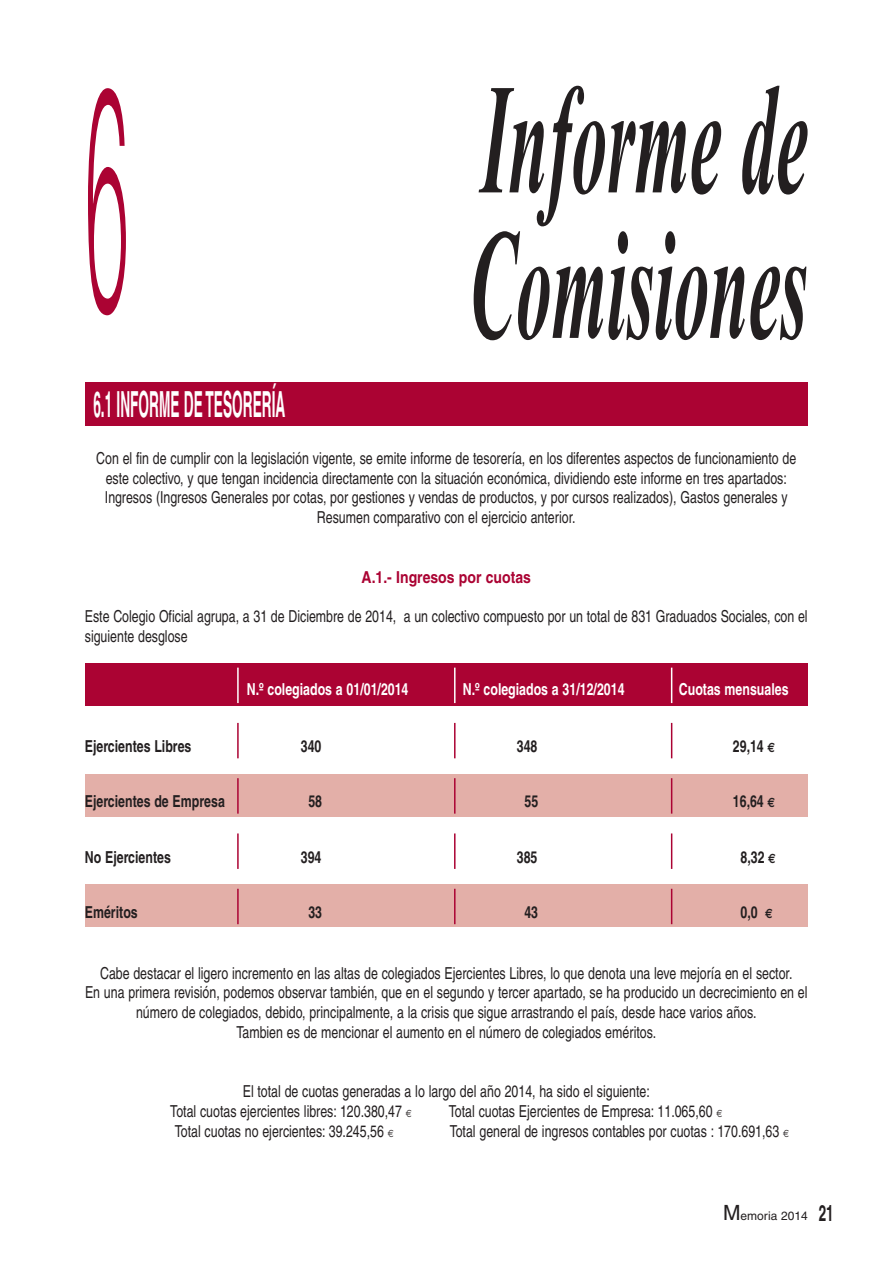
<style>
.page{position:relative;width:893px;height:1263px;background:#fff}
.page>*{position:absolute;margin:0;border:0;box-sizing:border-box;transform-origin:0 0}
.t1{font:italic 700 157.5px/145.5px "Times New Roman";color:#231f20;text-align:right;scale:.45 1}
.t2{font:700 36px "Helvetica";color:#fff;scale:.38 1}
.t3{font:16.5px/19.8px "Helvetica";color:#231f20;text-align:center;scale:.75 1}
.t4{font:700 16.5px "Helvetica";color:#231f20;scale:.75 1}
.t5{font:700 16.5px "Helvetica";color:#fff;scale:.75 1}
.t6{font:700 16.5px "Helvetica";color:#ab0333;scale:.85 1}
.t7{font:12px "Helvetica";color:#231f20}
.s1{font-family:"Euro Sans";font-size:13.5px}
.s2{font-family:"Euro Sans";font-size:10.5px}
.s3{font-size:21px}
.s4{font-weight:700;font-size:22.5px}
</style>
<div class="page">
<div style="left:85px;top:383px;width:723px;height:43px;background:#ab0333"></div>
<div style="left:85px;top:663px;width:723px;height:43px;background:#ab0333"></div>
<hr style="left:237px;top:668px;width:2px;height:35px;background:#fff">
<hr style="left:454px;top:668px;width:2px;height:35px;background:#fff">
<hr style="left:671px;top:668px;width:1px;height:35px;background:#fff">
<hr style="left:237px;top:723px;width:2px;height:35px;background:#ab0333">
<hr style="left:454px;top:723px;width:2px;height:35px;background:#ab0333">
<hr style="left:671px;top:723px;width:1px;height:35px;background:#ab0333">
<hr style="left:237px;top:833px;width:2px;height:36px;background:#ab0333">
<hr style="left:454px;top:833px;width:2px;height:36px;background:#ab0333">
<hr style="left:671px;top:833px;width:1px;height:36px;background:#ab0333">
<div style="left:85px;top:774px;width:723px;height:42px;background:#e3afa8"></div>
<hr style="left:237px;top:778px;width:2px;height:36px;background:#ab0333">
<hr style="left:454px;top:778px;width:2px;height:36px;background:#ab0333">
<hr style="left:671px;top:778px;width:1px;height:36px;background:#ab0333">
<div style="left:85px;top:885px;width:723px;height:42px;background:#e3afa8"></div>
<hr style="left:237px;top:889px;width:2px;height:35px;background:#ab0333">
<hr style="left:454px;top:889px;width:2px;height:35px;background:#ab0333">
<hr style="left:671px;top:889px;width:1px;height:35px;background:#ab0333">
<h1 class="t1" style="left:85px;top:83px;width:1608px">Informe de<br><sup>6</sup> Comisiones</h1>
<h2 class="t2" style="left:93px;top:391px;width:507px">6.1 INFORME DE TESORERÍA</h2>
<p class="t3" style="left:96px;top:450px;width:935px">Con el fin de cumplir con la legislación vigente, se emite informe de tesorería, en los diferentes aspectos de funcionamiento de este colectivo, y que tengan incidencia directamente con la situación económica, dividiendo este informe en tres apartados:<br>Ingresos (Ingresos Generales por cotas, por gestiones y vendas de productos, y por cursos realizados), Gastos generales y Resumen comparativo con el ejercicio anterior.</p>
<p class="t6" style="left:362px;top:571px;width:201px">A.1.- Ingresos por cuotas</p>
<p class="t3" style="left:85px;top:608px;width:965px;text-align:left">Este Colegio Oficial agrupa, a 31 de Diciembre de 2014, a un colectivo compuesto por un total de 831 Graduados Sociales, con el siguiente desglose</p>
<p class="t5" style="left:247px;top:683px;width:217px">N.º colegiados a 01/01/2014</p>
<p class="t5" style="left:463px;top:683px;width:217px">N.º colegiados a 31/12/2014</p>
<p class="t5" style="left:679px;top:683px;width:148px">Cuotas mensuales</p>
<p class="t4" style="left:85px;top:740px;width:144px">Ejercientes Libres</p>
<p class="t4" style="left:301px;top:740px;width:29px">340</p>
<p class="t4" style="left:517px;top:740px;width:29px">348</p>
<p class="t4" style="left:733px;top:740px;width:58px">29,14 <span class="s1">€</span></p>
<p class="t4" style="left:85px;top:795px;width:188px">Ejercientes de Empresa</p>
<p class="t4" style="left:308px;top:795px;width:20px">58</p>
<p class="t4" style="left:524px;top:795px;width:20px">55</p>
<p class="t4" style="left:733px;top:795px;width:58px">16,64 <span class="s1">€</span></p>
<p class="t4" style="left:85px;top:851px;width:116px">No Ejercientes</p>
<p class="t4" style="left:301px;top:851px;width:29px">394</p>
<p class="t4" style="left:517px;top:851px;width:29px">385</p>
<p class="t4" style="left:740px;top:851px;width:49px">8,32 <span class="s1">€</span></p>
<p class="t4" style="left:85px;top:906px;width:72px">Eméritos</p>
<p class="t4" style="left:308px;top:906px;width:20px">33</p>
<p class="t4" style="left:524px;top:906px;width:20px">43</p>
<p class="t4" style="left:740px;top:906px;width:45px">0,0 <span class="s1">€</span></p>
<p class="t3" style="left:85px;top:964px;width:965px">Cabe destacar el ligero incremento en las altas de colegiados Ejercientes Libres, lo que denota una leve mejoría en el sector.<br>En una primera revisión, podemos observar también, que en el segundo y tercer apartado, se ha producido un decrecimiento en el número de colegiados, debido, principalmente, a la crisis que sigue arrastrando el país, desde hace varios años.<br>Tambien es de mencionar el aumento en el número de colegiados eméritos.</p>
<p class="t3" style="left:170px;top:1083px;width:641px;text-align:left;text-indent:72px">El total de cuotas generadas a lo largo del año 2014, ha sido el siguiente:<br>Total cuotas ejercientes libres: 120.380,47 <span class="s2">€</span></p>
<p class="t3" style="left:449px;top:1103px;width:366px">Total cuotas Ejercientes de Empresa: 11.065,60 <span class="s2">€</span></p>
<p class="t3" style="left:175px;top:1123px;width:293px">Total cuotas no ejercientes: 39.245,56 <span class="s2">€</span></p>
<p class="t3" style="left:450px;top:1123px;width:454px">Total general de ingresos contables por cuotas : 170.691,63 <span class="s2">€</span></p>
<p class="t7" style="left:723px;top:1211px;width:112px"><span class="s3">M</span>emoria 2014 <span class="s4">21</span></p>
</div>
